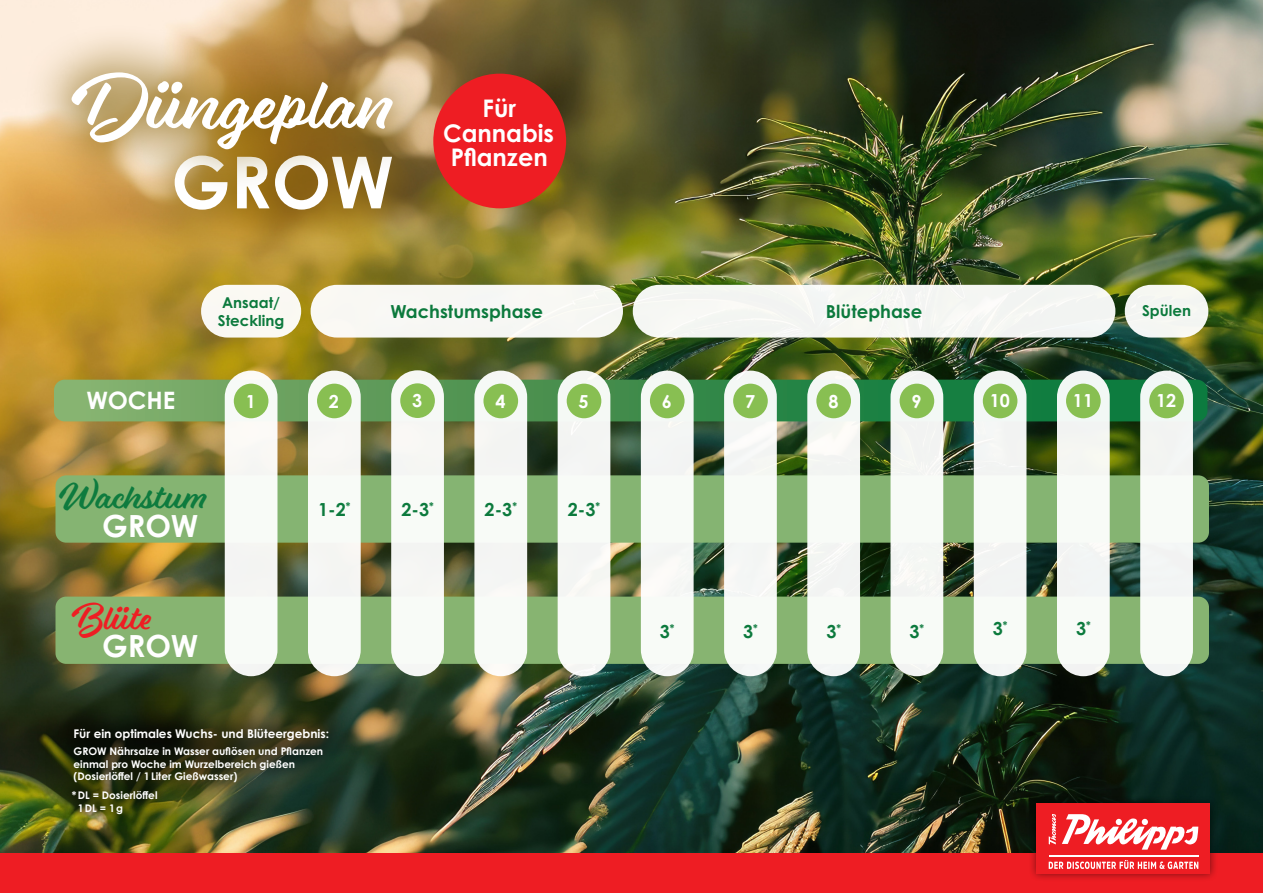
<style>
.page{position:relative;width:1263px;height:893px;background:#fff}
.page>*{position:absolute;margin:0;border:0;box-sizing:border-box;transform-origin:0 0}
.t1{font:71.85px "Eds Market Main Script";color:#fff}
.t2{font:700 71.85px "Century Gothic Pro";color:#fff}
.t3{font:34.8px "Eds Market Main Script";color:#0e7b3e}
.t4{font:34.8px "Eds Market Main Script";color:#ee1d23}
.t5{font:700 30.6px "Century Gothic Pro";color:#fff}
.t6{font:700 24.3px/24.3px "Century Gothic Pro";color:#fff;text-align:center}
.t7{font:700 24px "Century Gothic Pro";color:#fff}
.t8{font:700 18px "Century Gothic Pro";color:#0c7a3d}
.t9{font:700 18px "Century Gothic Pro";color:#fff}
.t10{font:700 15px/18px "Century Gothic Pro";color:#0c7a3d}
.t11{font:700 12px "Century Gothic Pro";color:#fff}
.t12{font:700 10.5px/12.6px "Century Gothic Pro";color:#fff}
</style>
<div class="page">
<img style="left:0;top:0;width:1263px;height:854px">
<svg style="left:54px;top:380px;width:1153px;height:41px"></svg>
<div style="left:56px;top:597px;width:1153px;height:67px;background:#87b471;border-radius:11px"></div>
<div style="left:56px;top:475px;width:1153px;height:68px;background:#85b472;border-radius:11px"></div>
<div style="left:1057px;top:371px;width:53px;height:305px;background:#f8f9f6;border-radius:26px"></div>
<div style="left:1066px;top:384px;width:35px;height:34px;background:#88bf52;border-radius:50%"></div>
<div style="left:1140px;top:371px;width:53px;height:305px;background:#f4f8f6;border-radius:26px"></div>
<div style="left:1149px;top:384px;width:35px;height:34px;background:#88bf52;border-radius:50%"></div>
<div style="left:974px;top:371px;width:52px;height:305px;background:#f7f8f6;border-radius:26px"></div>
<div style="left:983px;top:384px;width:34px;height:34px;background:#88bf52;border-radius:50%"></div>
<div style="left:890px;top:371px;width:53px;height:305px;background:#f8faf7;border-radius:26px"></div>
<div style="left:899px;top:384px;width:35px;height:34px;background:#88bf52;border-radius:50%"></div>
<div style="left:807px;top:371px;width:53px;height:305px;background:#f8fbf7;border-radius:26px"></div>
<div style="left:816px;top:384px;width:35px;height:34px;background:#88bf52;border-radius:50%"></div>
<div style="left:724px;top:371px;width:53px;height:305px;background:#f8fbf7;border-radius:26px"></div>
<div style="left:733px;top:384px;width:35px;height:34px;background:#88bf52;border-radius:50%"></div>
<div style="left:641px;top:371px;width:53px;height:305px;background:#f8fbf7;border-radius:26px"></div>
<div style="left:650px;top:384px;width:34px;height:34px;background:#88bf52;border-radius:50%"></div>
<div style="left:558px;top:371px;width:52px;height:305px;background:#f8faf7;border-radius:26px"></div>
<div style="left:567px;top:384px;width:34px;height:34px;background:#88bf52;border-radius:50%"></div>
<div style="left:474px;top:371px;width:53px;height:305px;background:#f8faf7;border-radius:26px"></div>
<div style="left:483px;top:384px;width:35px;height:34px;background:#88bf52;border-radius:50%"></div>
<div style="left:391px;top:370px;width:53px;height:306px;background:#f8f9f6;border-radius:26px"></div>
<div style="left:400px;top:383px;width:35px;height:35px;background:#88bf52;border-radius:50%"></div>
<div style="left:308px;top:371px;width:53px;height:305px;background:#f8faf6;border-radius:26px"></div>
<div style="left:317px;top:384px;width:35px;height:34px;background:#88bf52;border-radius:50%"></div>
<div style="left:225px;top:371px;width:52px;height:305px;background:#f8faf7;border-radius:26px"></div>
<div style="left:234px;top:384px;width:34px;height:34px;background:#88bf52;border-radius:50%"></div>
<div style="left:201px;top:285px;width:100px;height:53px;background:#faf9f3;border-radius:26px"></div>
<div style="left:1125px;top:285px;width:83px;height:53px;background:#f4f6f2;border-radius:26px"></div>
<div style="left:311px;top:285px;width:312px;height:53px;background:#f7f7f4;border-radius:26px"></div>
<div style="left:633px;top:285px;width:482px;height:53px;background:#f4f6f3;border-radius:26px"></div>
<div style="left:126px;top:106px;width:315px;height:153px;background:#836208;opacity:.66"></div>
<div style="left:23px;top:23px;width:418px;height:175px;background:#836208;opacity:.66"></div>
<div style="left:433px;top:74px;width:133px;height:134px;background:#ee1d23;border-radius:50%"></div>
<div style="left:44px;top:698px;width:314px;height:114px;background:#000;opacity:.55"></div>
<div style="left:60px;top:779px;width:110px;height:48px;background:#000;opacity:.35"></div>
<div style="left:0;top:854px;width:1263px;height:39px;background:#ee1d23"></div>
<div style="left:1028px;top:796px;width:190px;height:86px;background:#000;opacity:.5"></div>
<div style="left:1037px;top:804px;width:173px;height:70px;background:#ee1d23"></div>
<svg style="left:1049px;top:860px;width:149px;height:9px"></svg>
<svg style="left:1062px;top:814px;width:136px;height:36px"></svg>
<svg style="left:1049px;top:814px;width:7px;height:30px"></svg>
<hr style="left:1049px;top:855px;width:149px;height:1px;background:#fff">
<p class="t1" style="left:72px;top:61px;width:324px">Düngeplan</p>
<p class="t2" style="left:171px;top:138px;width:224px">GROW</p>
<p class="t6" style="left:443px;top:96px;width:113px">Für<br>Cannabis<br>Pflanzen</p>
<p class="t10" style="left:218px;top:293px;width:68px">Ansaat/<br>Steckling</p>
<p class="t8" style="left:391px;top:300px;width:154px">Wachstumsphase</p>
<p class="t8" style="left:826px;top:300px;width:98px">Blütephase</p>
<p class="t10" style="left:1142px;top:301px;width:50px">Spülen</p>
<p class="t7" style="left:87px;top:386px;width:90px">WOCHE</p>
<p class="t9" style="left:1073px;top:389px;width:22px">11</p>
<p class="t9" style="left:1156px;top:389px;width:22px">12</p>
<p class="t9" style="left:990px;top:389px;width:22px">10</p>
<p class="t9" style="left:412px;top:390px;width:12px">3</p>
<p class="t9" style="left:329px;top:390px;width:12px">2</p>
<p class="t9" style="left:495px;top:390px;width:12px">4</p>
<p class="t9" style="left:662px;top:390px;width:12px">6</p>
<p class="t9" style="left:828px;top:390px;width:12px">8</p>
<p class="t9" style="left:911px;top:390px;width:12px">9</p>
<p class="t9" style="left:246px;top:390px;width:12px">1</p>
<p class="t9" style="left:579px;top:390px;width:12px">5</p>
<p class="t9" style="left:745px;top:390px;width:12px">7</p>
<p class="t3" style="left:59px;top:475px;width:149px">Wachstum</p>
<p class="t5" style="left:102px;top:506px;width:98px">GROW</p>
<p class="t4" style="left:72px;top:596px;width:82px">Blüte</p>
<p class="t5" style="left:102px;top:627px;width:98px">GROW</p>
<p class="t8" style="left:318px;top:498px;width:34px">1-2<sup>*</sup></p>
<p class="t11" style="left:74px;top:726px;width:257px">Für ein optimales Wuchs- und Blüteergebnis:</p>
<p class="t12" style="left:74px;top:745px;width:251px">GROW Nährsalze in Wasser auflösen und Pflanzen einmal pro Woche im Wurzelbereich gießen (Dosierlöffel / 1Liter Gießwasser)</p>
<p class="t12" style="left:78px;top:789px;width:81px;text-indent:-6px">*DL = Dosierlöffel<br>1DL = 1g</p>
<p class="t8" style="left:401px;top:498px;width:34px">2-3<sup>*</sup></p>
<p class="t8" style="left:485px;top:498px;width:34px">2-3<sup>*</sup></p>
<p class="t8" style="left:568px;top:498px;width:34px">2-3<sup>*</sup></p>
<p class="t8" style="left:660px;top:621px;width:16px">3<sup>*</sup></p>
<p class="t8" style="left:743px;top:621px;width:16px">3<sup>*</sup></p>
<p class="t8" style="left:826px;top:621px;width:16px">3<sup>*</sup></p>
<p class="t8" style="left:909px;top:621px;width:16px">3<sup>*</sup></p>
<p class="t8" style="left:993px;top:618px;width:16px">3<sup>*</sup></p>
<p class="t8" style="left:1076px;top:618px;width:16px">3<sup>*</sup></p>
</div>
